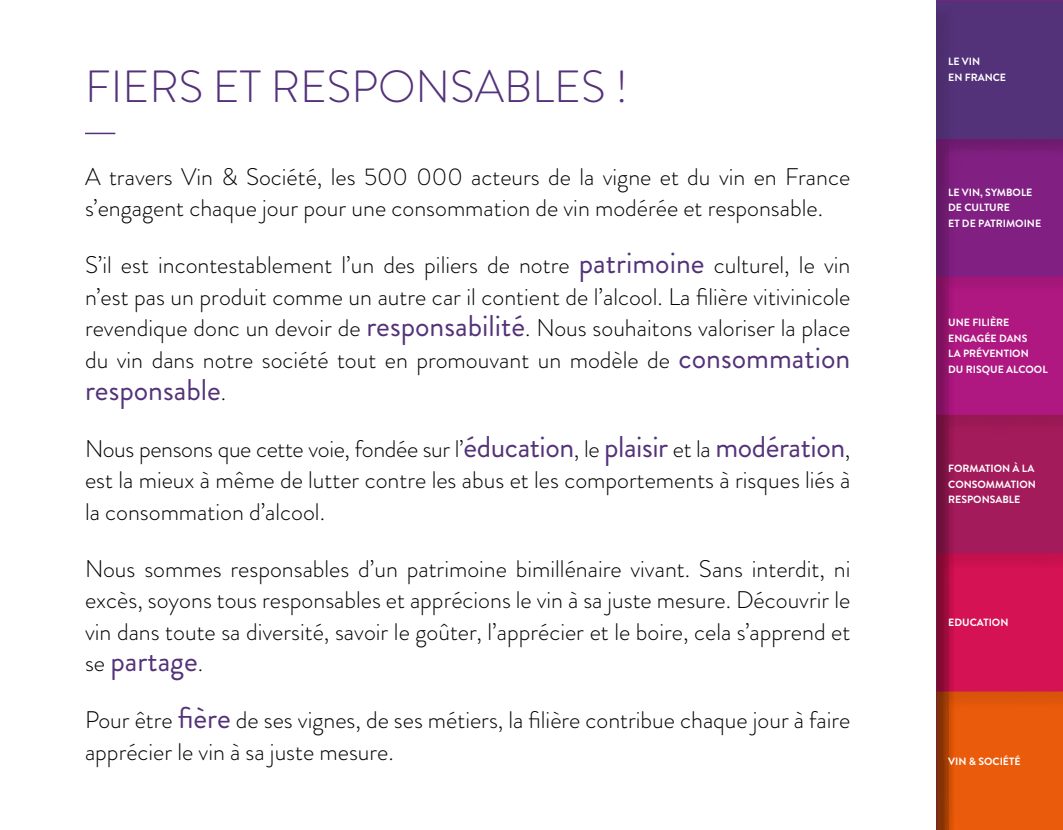
<style>
.page{position:relative;width:1063px;height:830px;background:#fff}
.page>*{position:absolute;margin:0;border:0;box-sizing:border-box;transform-origin:0 0}
.t1{font:300 45px "Brandon Grotesque";color:#533279}
.t2{font:30px "Brandon Grotesque";color:#533279}
.t3{font:300 24px/31.5px "Brandon Grotesque";color:#000;text-align:justify}
.t4{font:700 10.5px/15.6px "Brandon Grotesque";color:#fff}
.s1{font-weight:400;font-size:30px;color:#533279}
.s2{font-weight:300;font-size:24px;color:#000}
</style>
<div class="page">
<svg style="left:936px;top:1px;width:127px;height:828px;background:#a0265b"></svg>
<hr style="left:85px;top:133px;width:30px;height:1px;background:#533279">
<h1 class="t1" style="left:85px;top:55px;width:545px">FIERS ET RESPONSABLES !</h1>
<p class="t3" style="left:85px;top:161px;width:767px">A travers Vin &amp; Société, les 500 000 acteurs de la vigne et du vin en France s’engagent chaque jour pour une consommation de vin modérée et responsable.</p>
<p class="t3" style="left:85px;top:249px;width:767px">S’il est incontestablement l’un des piliers de notre <span class="s1">patrimoine</span> culturel, le vin n’est pas un produit comme un autre car il contient de l’alcool. La filière vitivinicole revendique donc un devoir de <span class="s1">responsabilité</span>. Nous souhaitons valoriser la place du vin dans notre société tout en promouvant un modèle de <span class="s1">consommation</span></p>
<p class="t2" style="left:85px;top:368px;width:143px">responsable<span class="s2">.</span></p>
<p class="t3" style="left:85px;top:432px;width:767px">Nous pensons que cette voie, fondée sur l’<span class="s1">éducation</span>, le <span class="s1">plaisir</span> et la <span class="s1">modération</span>, est la mieux à même de lutter contre les abus et les comportements à risques liés à la consommation d’alcool.</p>
<p class="t3" style="left:85px;top:552px;width:767px">Nous sommes responsables d’un patrimoine bimillénaire vivant. Sans interdit, ni excès, soyons tous responsables et apprécions le vin à sa juste mesure. Découvrir le vin dans toute sa diversité, savoir le goûter, l’apprécier et le boire, cela s’apprend et</p>
<p class="t2" style="left:85px;top:640px;width:120px"><span class="s2">se</span> partage<span class="s2">.</span></p>
<p class="t3" style="left:85px;top:704px;width:767px">Pour être <span class="s1">fière</span> de ses vignes, de ses métiers, la filière contribue chaque jour à faire apprécier le vin à sa juste mesure.</p>
<p class="t4" style="left:948px;top:54px;width:59px">LE VIN<br>EN FRANCE</p>
<p class="t4" style="left:948px;top:184px;width:95px">LE VIN, SYMBOLE<br>DE CULTURE<br>ET DE PATRIMOINE</p>
<p class="t4" style="left:948px;top:314px;width:101px">UNE FILIÈRE<br>ENGAGÉE DANS<br>LA PRÉVENTION<br>DU RISQUE ALCOOL</p>
<p class="t4" style="left:948px;top:461px;width:89px">FORMATION À LA<br>CONSOMMATION<br>RESPONSABLE</p>
<p class="t4" style="left:948px;top:614px;width:62px">EDUCATION</p>
<p class="t4" style="left:948px;top:752px;width:74px">VIN &amp; SOCIÉTÉ</p>
</div>
